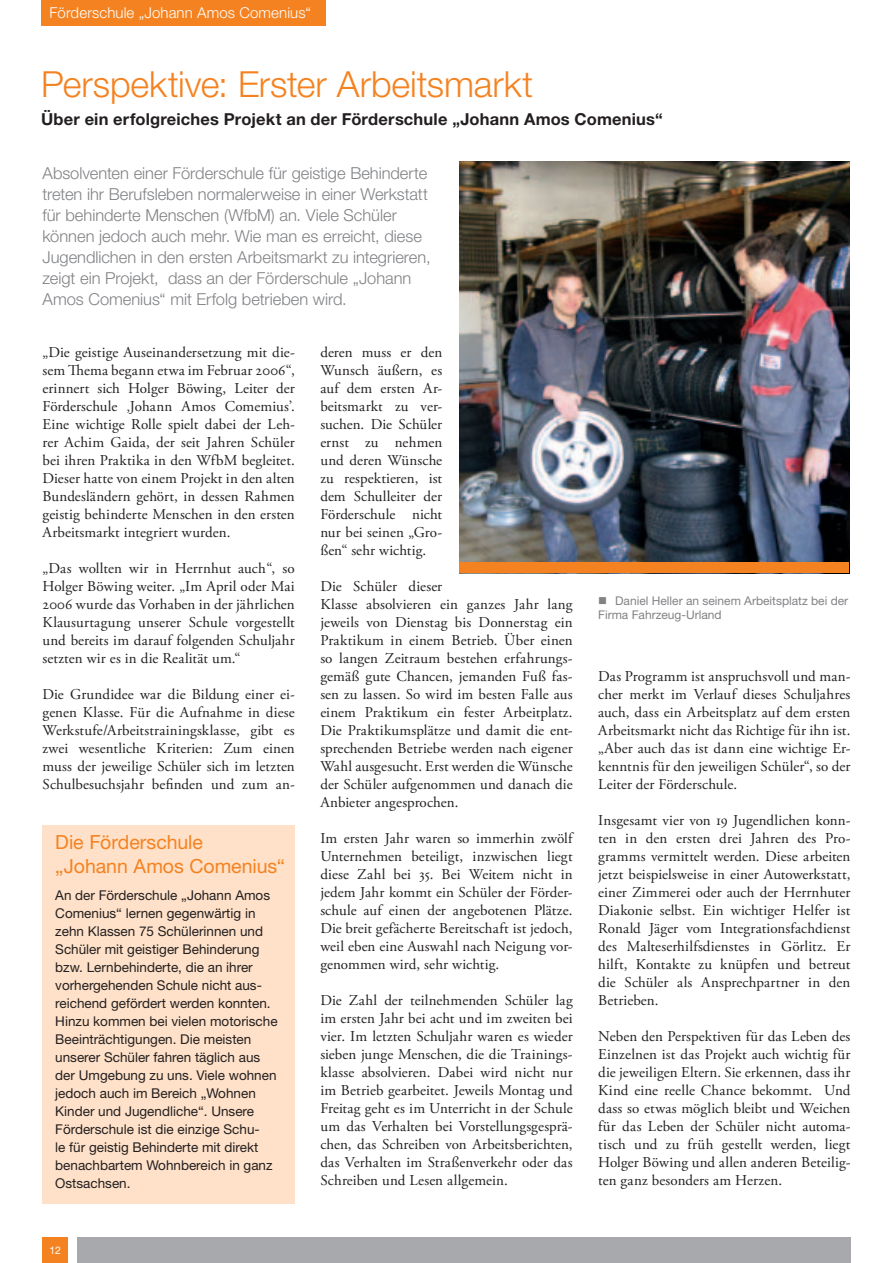
<style>
.page{position:relative;width:893px;height:1263px;background:#fff}
.page>*{position:absolute;margin:0;border:0;box-sizing:border-box;transform-origin:0 0}
.t1{font:300 36px "Helvetica Neue";letter-spacing:-.005em;color:#f58220}
.t2{font:19.5px/24px "Helvetica Neue";letter-spacing:-.005em;color:#f58220}
.t3{font:300 16.5px/21px "Helvetica Neue";color:#808285}
.t4{font:700 16.5px "Helvetica Neue";letter-spacing:.01em;color:#231f20}
.t5{font:15px/18px "Adobe Garamond Pro";letter-spacing:.005em;color:#231f20;text-align:justify}
.t6{font:300 15px "Helvetica Neue";letter-spacing:.005em;color:#fff}
.t7{font:13.5px/18px "Helvetica Neue";color:#231f20}
.t8{font:12px/14.4px "Helvetica Neue";color:#808285}
.t9{font:10.5px "Helvetica Neue";color:#fff}
</style>
<div class="page">
<div style="left:77px;top:1237px;width:773px;height:26px;background:#a8a9ad"></div>
<div style="left:43px;top:1237px;width:25px;height:26px;background:#f58220"></div>
<div style="left:41px;top:0;width:285px;height:26px;background:#f58220"></div>
<div style="left:43px;top:825px;width:252px;height:378px;background:#fee1c8"></div>
<img style="left:459px;top:161px;width:390px;height:401px">
<div style="left:459px;top:562px;width:390px;height:11px;background:#f58220"></div>
<p class="t6" style="left:50px;top:4px;width:263px">Förderschule „Johann Amos Comenius“</p>
<h1 class="t1" style="left:41px;top:63px;width:494px">Perspektive: Erster Arbeitsmarkt</h1>
<p class="t4" style="left:41px;top:109px;width:623px">Über ein erfolgreiches Projekt an der Förderschule „Johann Amos Comenius“</p>
<p class="t3" style="left:43px;top:162px;width:390px">Absolventen einer Förderschule für geistige Behinderte treten ihr Berufsleben normalerweise in einer Werkstatt für behinderte Menschen (WfbM) an. Viele Schüler können jedoch auch mehr. Wie man es erreicht, diese Jugendlichen in den ersten Arbeitsmarkt zu integrieren, zeigt ein Projekt, dass an der Förderschule „Johann Amos Comenius“ mit Erfolg betrieben wird.</p>
<p class="t5" style="left:43px;top:344px;width:254px">„Die geistige Auseinandersetzung mit die&shy;sem Thema begann etwa im Februar 2006“, erinnert sich Holger Böwing, Leiter der Förderschule ‚Johann Amos Comemius’.<br>Eine wichtige Rolle spielt dabei der Leh&shy;rer Achim Gaida, der seit Jahren Schüler bei ihren Praktika in den WfbM begleitet.<br>Dieser hatte von einem Projekt in den alten Bundesländern gehört, in dessen Rahmen geistig behinderte Menschen in den ersten Arbeitsmarkt integriert wurden.</p>
<p class="t5" style="left:43px;top:560px;width:254px">„Das wollten wir in Herrnhut auch“, so Holger Böwing weiter. „Im April oder Mai 2006 wurde das Vorhaben in der jährlichen Klausurtagung unserer Schule vorgestellt und bereits im darauf folgenden Schuljahr setzten wir es in die Realität um.“</p>
<p class="t5" style="left:43px;top:686px;width:254px">Die Grundidee war die Bildung einer ei&shy;genen Klasse. Für die Aufnahme in diese Werkstufe/Arbeitstrainingsklasse, gibt es zwei wesentliche Kriterien: Zum einen muss der jeweilige Schüler sich im letzten Schulbesuchsjahr befinden und zum an-</p>
<h2 class="t2" style="left:55px;top:830px;width:231px">Die Förderschule<br>„Johann Amos Comenius“</h2>
<p class="t7" style="left:55px;top:885px;width:224px">An der Förderschule „Johann Amos<br>Comenius“ lernen gegenwärtig in zehn Klassen 75 Schülerinnen und<br>Schüler mit geistiger Behinderung bzw. Lernbehinderte, die an ihrer vorhergehenden Schule nicht aus&shy;reichend gefördert werden konnten.<br>Hinzu kommen bei vielen motorische<br>Beeinträchtigungen. Die meisten unserer Schüler fahren täglich aus der Umgebung zu uns. Viele wohnen jedoch auch im Bereich „Wohnen<br>Kinder und Jugendliche“. Unsere<br>Förderschule ist die einzige Schu-<br>le für geistig Behinderte mit direkt benachbartem Wohnbereich in ganz<br>Ostsachsen.</p>
<p class="t9" style="left:50px;top:1244px;width:13px">12</p>
<p class="t5" style="left:320px;top:344px;width:123px">deren muss er den Wunsch äußern, es auf dem ersten Ar&shy;beitsmarkt zu ver&shy;suchen. Die Schüler ernst zu nehmen und deren Wünsche zu respektieren, ist dem Schulleiter der Förderschule nicht nur bei seinen „Gro&shy;ßen“ sehr wichtig.</p>
<p class="t5" style="left:320px;top:578px;width:254px;text-align:left">Die Schüler dieser<br>Klasse absolvieren ein ganzes Jahr lang jeweils von Dienstag bis Donnerstag ein Praktikum in einem Betrieb. Über einen so langen Zeitraum bestehen erfahrungs&shy;gemäß gute Chancen, jemanden Fuß fas&shy;sen zu lassen. So wird im besten Falle aus einem Praktikum ein fester Arbeitplatz.<br>Die Praktikumsplätze und damit die ent&shy;sprechenden Betriebe werden nach eigener Wahl ausgesucht. Erst werden die Wünsche der Schüler aufgenommen und danach die Anbieter angesprochen.</p>
<p class="t5" style="left:320px;top:830px;width:254px">Im ersten Jahr waren so immerhin zwölf Unternehmen beteiligt, inzwischen liegt diese Zahl bei 35. Bei Weitem nicht in jedem Jahr kommt ein Schüler der Förder&shy;schule auf einen der angebotenen Plätze.<br>Die breit gefächerte Bereitschaft ist jedoch, weil eben eine Auswahl nach Neigung vor&shy;genommen wird, sehr wichtig.</p>
<p class="t5" style="left:320px;top:992px;width:254px">Die Zahl der teilnehmenden Schüler lag im ersten Jahr bei acht und im zweiten bei vier. Im letzten Schuljahr waren es wieder sieben junge Menschen, die die Trainings&shy;klasse absolvieren. Dabei wird nicht nur im Betrieb gearbeitet. Jeweils Montag und Freitag geht es im Unterricht in der Schule um das Verhalten bei Vorstellungsgesprä&shy;chen, das Schreiben von Arbeitsberichten, das Verhalten im Straßenverkehr oder das Schreiben und Lesen allgemein.</p>
<p class="t8" style="left:598px;top:593px;width:252px;text-indent:17px">Daniel Heller an seinem Arbeitsplatz bei der<br>Firma Fahrzeug-Urland</p>
<p class="t5" style="left:598px;top:668px;width:254px">Das Programm ist anspruchsvoll und man&shy;cher merkt im Verlauf dieses Schuljahres auch, dass ein Arbeitsplatz auf dem ersten Arbeitsmarkt nicht das Richtige für ihn ist. „Aber auch das ist dann eine wichtige Er&shy;kenntnis für den jeweiligen Schüler“, so der Leiter der Förderschule.</p>
<p class="t5" style="left:598px;top:812px;width:254px">Insgesamt vier von 19 Jugendlichen konn&shy;ten in den ersten drei Jahren des Pro&shy;gramms vermittelt werden. Diese arbeiten jetzt beispielsweise in einer Autowerkstatt, einer Zimmerei oder auch der Herrnhuter Diakonie selbst. Ein wichtiger Helfer ist Ronald Jäger vom Integrationsfachdienst des Malteserhilfsdienstes in Görlitz. Er hilft, Kontakte zu knüpfen und betreut die Schüler als Ansprechpartner in den Betrieben.</p>
<p class="t5" style="left:598px;top:1028px;width:254px">Neben den Perspektiven für das Leben des Einzelnen ist das Projekt auch wichtig für die jeweiligen Eltern. Sie erkennen, dass ihr Kind eine reelle Chance bekommt. Und dass so etwas möglich bleibt und Weichen für das Leben der Schüler nicht automa&shy;tisch und zu früh gestellt werden, liegt Holger Böwing und allen anderen Beteilig&shy;ten ganz besonders am Herzen.</p>
</div>
